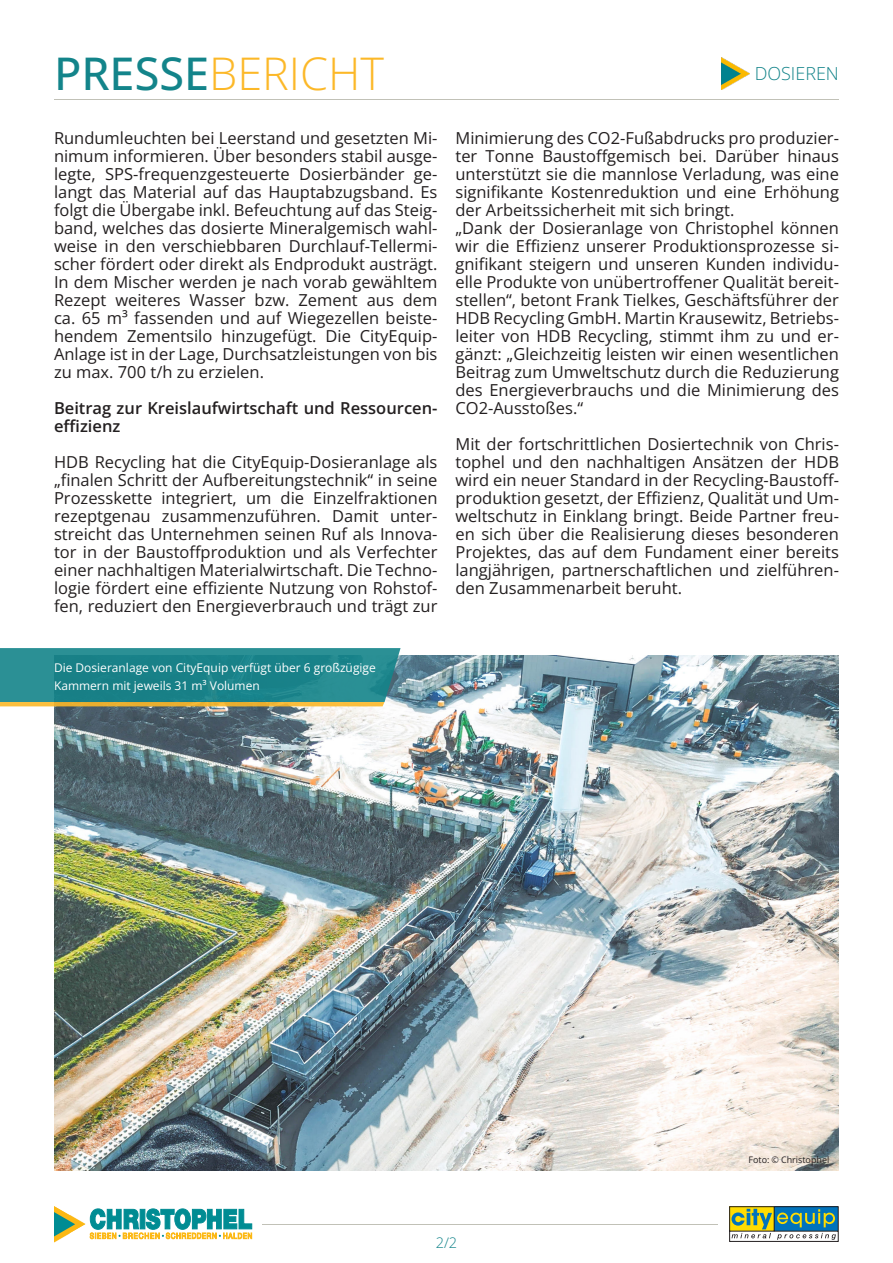
<style>
.page{position:relative;width:893px;height:1263px;background:#fff}
.page>*{position:absolute;margin:0;border:0;box-sizing:border-box;transform-origin:0 0}
.t1{font:300 45px "Open Sans";color:#fcb828}
.Bereiche{font:300 18px "Open Sans";color:#13848a}
.Fließtext{font:16.5px/18px "Open Sans";color:#231f20;text-align:justify}
.Zwischenüberschriften{font:600 16.5px/18px "Open Sans";color:#231f20}
.t2{font:300 14.55px "Open Sans";color:#13848a}
.Bildunterschrift{font:12px/18px "Open Sans";color:#fff}
.Foto_Copyright_schwarz{font:9px "Open Sans";color:#231f20}
.s1{font-weight:500;color:#13848a}
</style>
<div class="page">
<hr style="left:54px;top:99px;width:785px;height:1px;background:#c1c1b7">
<hr style="left:263px;top:1224px;width:455px;height:1px;background:#c1c1b7">
<svg style="left:54px;top:1206px;width:198px;height:36px"></svg>
<svg style="left:729px;top:1206px;width:110px;height:36px;background:#7ea186"></svg>
<img style="left:54px;top:656px;width:785px;height:514px">
<svg style="left:0;top:648px;width:401px;height:58px;background:#2f8a88"></svg>
<img style="left:722px;top:58px;width:27px;height:32px">
<h1 class="t1" style="left:54px;top:43px;width:332px"><span class="s1">PRESSE</span>BERICHT</h1>
<p class="Fließtext" style="left:54px;top:129px;width:385px">Rundumleuchten bei Leerstand und gesetzten Mi&shy;nimum informieren. Über besonders stabil ausge&shy;legte, SPS-frequenzgesteuerte Dosierbänder ge&shy;langt das Material auf das Hauptabzugsband. Es folgt die Übergabe inkl. Befeuchtung auf das Steig&shy;band, welches das dosierte Mineralgemisch wahl&shy;weise in den verschiebbaren Durchlauf-Tellermi&shy;scher fördert oder direkt als Endprodukt austrägt.<br>In dem Mischer werden je nach vorab gewähltem Rezept weiteres Wasser bzw. Zement aus dem ca. 65 m³ fassenden und auf Wiegezellen beiste&shy;hendem Zementsilo hinzugefügt. Die CityEquip-Anlage ist in der Lage, Durchsatzleistungen von bis zu max. 700 t/h zu erzielen.</p>
<p class="Zwischenüberschriften" style="left:54px;top:399px;width:385px">Beitrag zur Kreislaufwirtschaft und Ressourcen&shy;effizienz</p>
<p class="Fließtext" style="left:54px;top:453px;width:385px">HDB Recycling hat die CityEquip-Dosieranlage als „finalen Schritt der Aufbereitungstechnik“ in seine Prozesskette integriert, um die Einzelfraktionen rezeptgenau zusammenzuführen. Damit unter&shy;streicht das Unternehmen seinen Ruf als Innova&shy;tor in der Baustoffproduktion und als Verfechter einer nachhaltigen Materialwirtschaft. Die Techno&shy;logie fördert eine effiziente Nutzung von Rohstof&shy;fen, reduziert den Energieverbrauch und trägt zur</p>
<p class="Bereiche" style="left:755px;top:61px;width:86px">DOSIEREN</p>
<p class="Fließtext" style="left:455px;top:129px;width:385px">Minimierung des CO2-Fußabdrucks pro produzier&shy;ter Tonne Baustoffgemisch bei. Darüber hinaus unterstützt sie die mannlose Verladung, was eine signifikante Kostenreduktion und eine Erhöhung der Arbeitssicherheit mit sich bringt.</p>
<p class="Fließtext" style="left:455px;top:219px;width:385px">„Dank der Dosieranlage von Christophel können wir die Effizienz unserer Produktionsprozesse si&shy;gnifikant steigern und unseren Kunden individu&shy;elle Produkte von unübertroffener Qualität bereit&shy;stellen“, betont Frank Tielkes, Geschäftsführer der HDB Recycling GmbH. Martin Krausewitz, Betriebs&shy;leiter von HDB Recycling, stimmt ihm zu und er&shy;gänzt: „Gleichzeitig leisten wir einen wesentlichen Beitrag zum Umweltschutz durch die Reduzierung des Energieverbrauchs und die Minimierung des CO2-Ausstoßes.“</p>
<p class="Fließtext" style="left:455px;top:435px;width:385px">Mit der fortschrittlichen Dosiertechnik von Chris&shy;tophel und den nachhaltigen Ansätzen der HDB wird ein neuer Standard in der Recycling-Baustoff&shy;produktion gesetzt, der Effizienz, Qualität und Um&shy;weltschutz in Einklang bringt. Beide Partner freu&shy;en sich über die Realisierung dieses besonderen Projektes, das auf dem Fundament einer bereits langjährigen, partnerschaftlichen und zielführen&shy;den Zusammenarbeit beruht.</p>
<p class="Bildunterschrift" style="left:54px;top:658px;width:323px">Die Dosieranlage von CityEquip verfügt über 6 großzügige<br>Kammern mit jeweils 31 m³ Volumen</p>
<p class="Foto_Copyright_schwarz" style="left:748px;top:1154px;width:82px">Foto: © Christophel</p>
<p class="t2" style="left:436px;top:1232px;width:23px">2/2</p>
</div>
